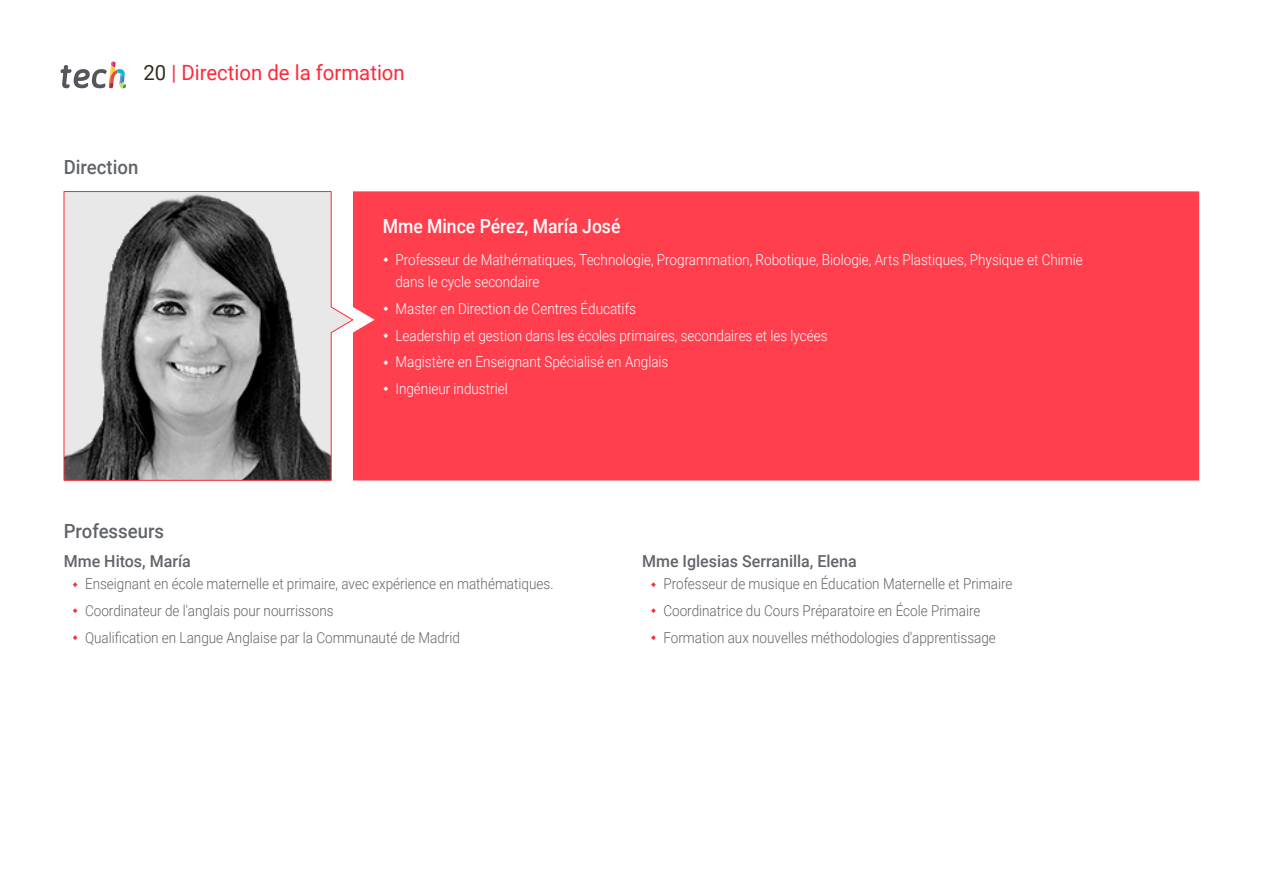
<style>
.page{position:relative;width:1263px;height:893px;background:#fff}
.page>*{position:absolute;margin:0;border:0;box-sizing:border-box;transform-origin:0 0}
.t1{font:21px "Roboto";color:#ff293a}
.t2{font:500 19.5px "Roboto";color:#fff;scale:.9 1}
.t3{font:500 19.5px "Roboto";color:#61646a;scale:.95 1}
.t4{font:500 16.5px "Roboto";color:#61646a}
.t5{font:300 15px/26.7px "Roboto";color:#61646a;scale:.9 1}
.t6{font:300 15px/26.7px "Roboto";color:#fff;scale:.9 1}
.s1{color:#312e20}
</style>
<div class="page">
<div style="left:353px;top:191px;width:846px;height:289px;background:#ff3e4e"></div>
<svg style="left:61px;top:62px;width:65px;height:27px"></svg>
<svg style="left:64px;top:191px;width:289px;height:290px;background:#989696"></svg>
<svg style="left:384px;top:257px;width:4px;height:5px"></svg>
<svg style="left:384px;top:306px;width:4px;height:5px"></svg>
<svg style="left:384px;top:333px;width:4px;height:5px"></svg>
<svg style="left:384px;top:360px;width:4px;height:5px"></svg>
<svg style="left:384px;top:386px;width:4px;height:5px"></svg>
<h1 class="t1" style="left:144px;top:57px;width:263px"><span class="s1">20</span> | Direction de la formation</h1>
<h2 class="t3" style="left:64px;top:154px;width:80px">Direction</h2>
<h2 class="t2" style="left:383px;top:212px;width:266px">Mme Mince Pérez, María José</h2>
<p class="t6" style="left:395px;top:247px;width:765px;line-height:22.5px">Professeur de Mathématiques, Technologie, Programmation, Robotique, Biologie, Arts Plastiques, Physique et Chimie dans le cycle secondaire</p>
<p class="t6" style="left:395px;top:294px;width:482px">Master en Direction de Centres Éducatifs<br>Leadership et gestion dans les écoles primaires, secondaires et les lycées Magistère en Enseignant Spécialisé en Anglais<br>Ingénieur industriel</p>
<h2 class="t3" style="left:64px;top:517px;width:107px">Professeurs</h2>
<p class="t4" style="left:64px;top:550px;width:129px">Mme Hitos, María</p>
<p class="t5" style="left:85px;top:570px;width:522px">Enseignant en école maternelle et primaire, avec expérience en mathématiques.<br>Coordinateur de l'anglais pour nourrissons<br>Qualification en Langue Anglaise par la Communauté de Madrid</p>
<p class="t4" style="left:642px;top:550px;width:216px">Mme Iglesias Serranilla, Elena</p>
<p class="t5" style="left:663px;top:570px;width:389px">Professeur de musique en Éducation Maternelle et Primaire<br>Coordinatrice du Cours Préparatoire en École Primaire<br>Formation aux nouvelles méthodologies d'apprentissage</p>
</div>
